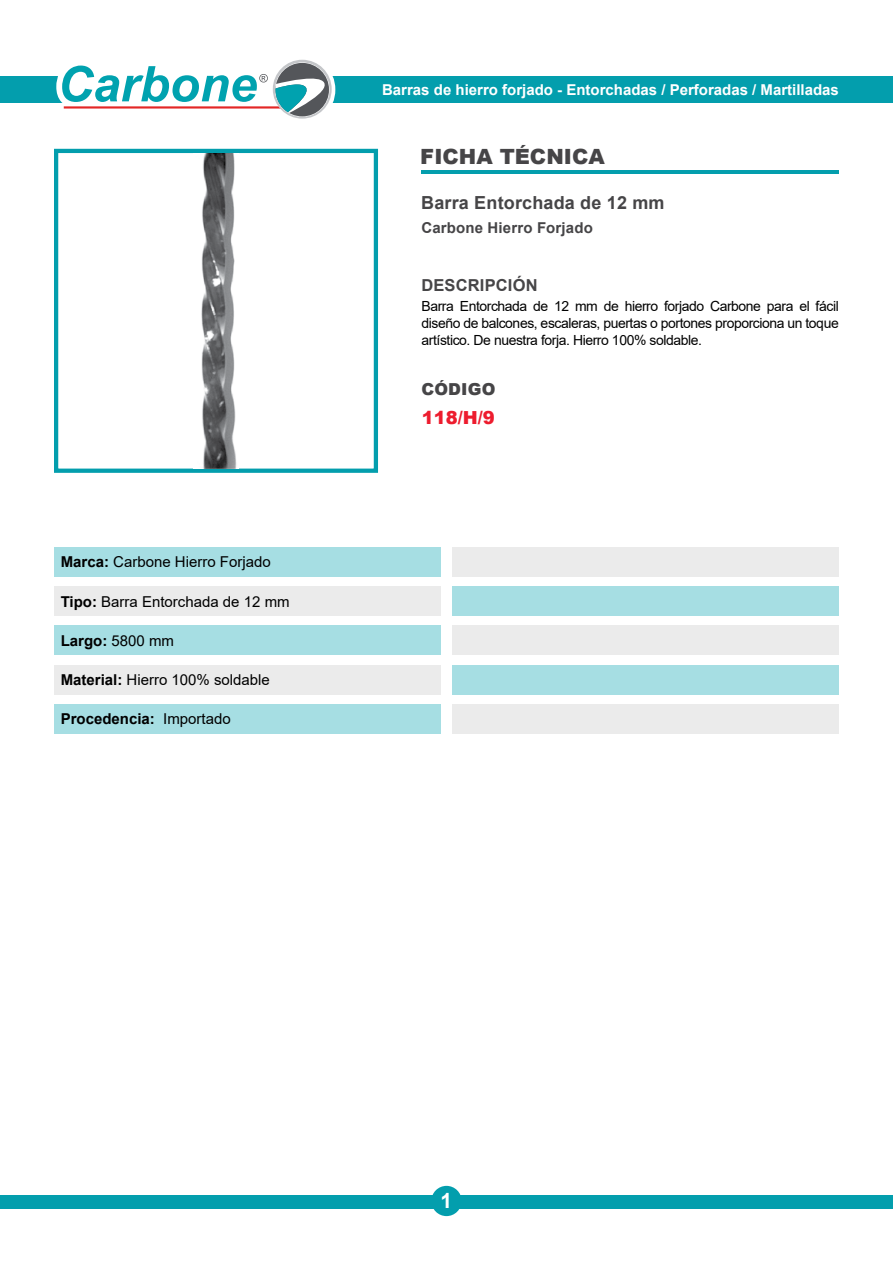
<style>
.page{position:relative;width:893px;height:1263px;background:#fff}
.page>*{position:absolute;margin:0;border:0;box-sizing:border-box;transform-origin:0 0}
.t1{font:900 21px "Arial";color:#464547}
.t2{font:700 21px "Arial";color:#fff}
.t3{font:700 18px "Arial";letter-spacing:.01em;color:#464547}
.t4{font:900 18px "Arial";color:#ed1c2e}
.t5{font:700 16.5px "Arial";letter-spacing:.01em;color:#464547}
.t6{font:900 16.5px "Arial";letter-spacing:.01em;color:#464547}
.t7{font:15px "Arial";color:#000}
.t8{font:700 15px "Arial";color:#fff}
.t9{font:700 15px "Arial";color:#000}
.t10{font:700 15px "Arial";letter-spacing:.01em;color:#464547}
.t11{font:13.95px/16.8px "Arial";letter-spacing:-.03em;color:#000;text-align:justify}
.s1{font-weight:700}
.s2{font-weight:400}
</style>
<div class="page">
<div style="left:0;top:77px;width:62px;height:26px;background:#039ead"></div>
<div style="left:303px;top:77px;width:590px;height:26px;background:#039ead"></div>
<div style="left:264px;top:54px;width:71px;height:71px;border:12px solid #fff;border-radius:50%"></div>
<svg style="left:273px;top:60px;width:59px;height:59px"></svg>
<svg style="left:47px;top:54px;width:282px;height:63px"></svg>
<hr style="left:421px;top:171px;width:418px;height:3px;background:#039ead">
<div style="left:0;top:1195px;width:893px;height:14px;background:#039ead"></div>
<div style="left:431px;top:1186px;width:31px;height:30px;background:#039ead;border-radius:50%"></div>
<div style="left:54px;top:547px;width:387px;height:30px;background:#a6dee3"></div>
<div style="left:452px;top:547px;width:387px;height:30px;background:#ebebeb"></div>
<div style="left:54px;top:586px;width:387px;height:30px;background:#ebebeb"></div>
<div style="left:452px;top:586px;width:387px;height:30px;background:#a6dee3"></div>
<div style="left:54px;top:626px;width:387px;height:29px;background:#a6dee3"></div>
<div style="left:452px;top:626px;width:387px;height:29px;background:#ebebeb"></div>
<div style="left:54px;top:665px;width:387px;height:29px;background:#ebebeb"></div>
<div style="left:452px;top:665px;width:387px;height:29px;background:#a6dee3"></div>
<div style="left:54px;top:704px;width:387px;height:30px;background:#a6dee3"></div>
<div style="left:452px;top:704px;width:387px;height:30px;background:#ebebeb"></div>
<div style="left:54px;top:149px;width:324px;height:324px;border:4px solid #039ead"></div>
<img style="left:194px;top:153px;width:44px;height:315px">
<p class="t7" style="left:61px;top:552px;width:212px"><span class="s1">Marca:</span> Carbone Hierro Forjado</p>
<p class="t7" style="left:61px;top:591px;width:230px"><span class="s1">Tipo:</span> Barra Entorchada de 12 mm</p>
<p class="t9" style="left:61px;top:630px;width:115px">Largo: <span class="s2">5800 mm</span></p>
<p class="t7" style="left:61px;top:669px;width:211px"><span class="s1">Material:</span> Hierro 100% soldable</p>
<p class="t9" style="left:61px;top:709px;width:172px">Procedencia: <span class="s2">Importado</span></p>
<p class="t8" style="left:382px;top:79px;width:458px">Barras de hierro forjado - Entorchadas / Perforadas / Martilladas</p>
<h1 class="t1" style="left:420px;top:141px;width:186px">FICHA TÉCNICA</h1>
<p class="t3" style="left:421px;top:190px;width:245px">Barra Entorchada de 12 mm</p>
<p class="t10" style="left:421px;top:217px;width:173px">Carbone Hierro Forjado</p>
<p class="t5" style="left:421px;top:274px;width:118px">DESCRIPCIÓN</p>
<p class="t11" style="left:421px;top:298px;width:419px">Barra Entorchada de 12 mm de hierro forjado Carbone para el fácil diseño de balcones, escaleras, puertas o portones proporciona un toque artístico. De nuestra forja. Hierro 100% soldable.</p>
<p class="t6" style="left:421px;top:377px;width:76px">CÓDIGO</p>
<p class="t4" style="left:422px;top:404px;width:75px">118/H/9</p>
<h1 class="t2" style="left:441px;top:1186px;width:13px">1</h1>
</div>
